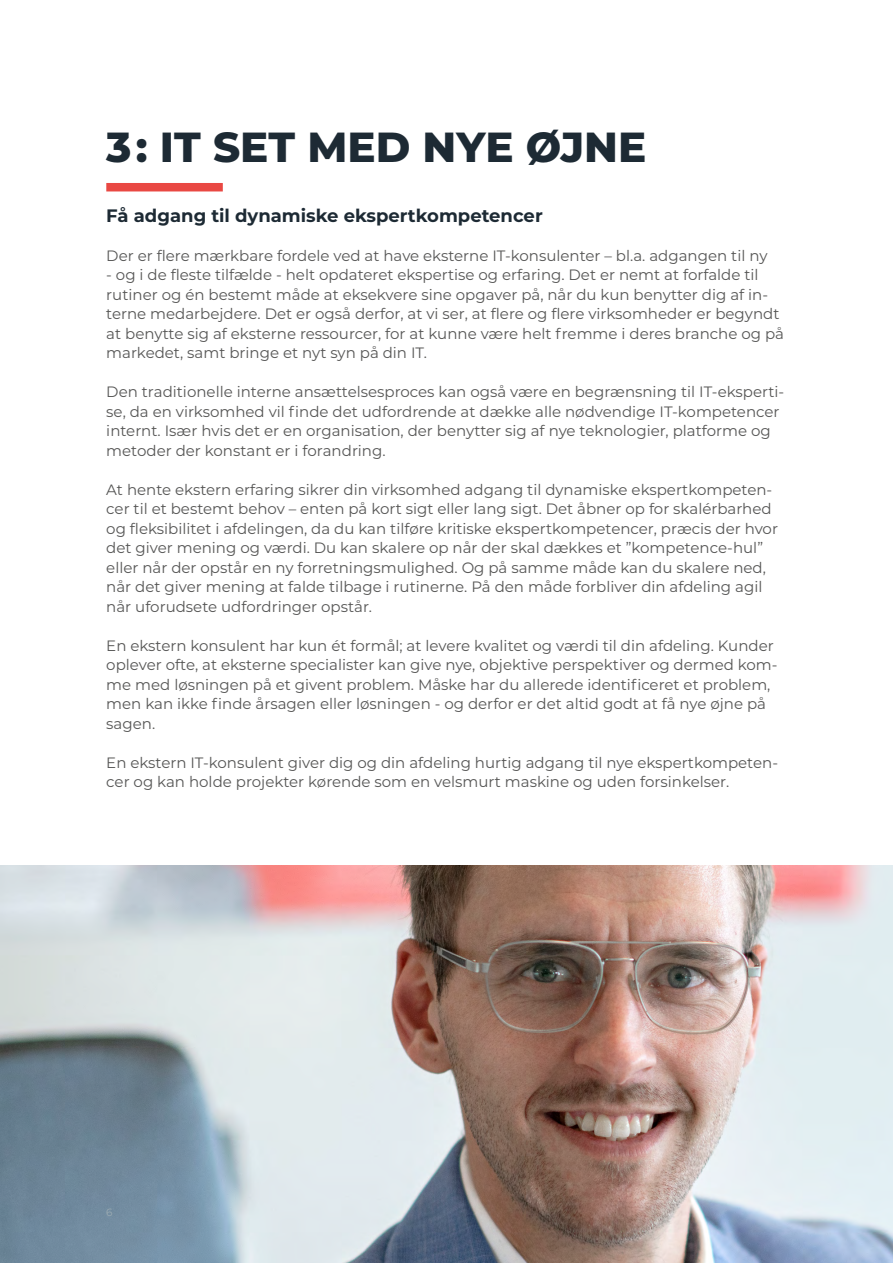
<style>
.page{position:relative;width:893px;height:1263px;background:#fff}
.page>*{position:absolute;margin:0;border:0;box-sizing:border-box;transform-origin:0 0}
.t1{font:800 42px "Montserrat";color:#1d2a34}
.t2{font:700 18px "Montserrat";color:#1d2a34}
.t3{font:15px/19.5px "Montserrat";color:#565655}
.t4{font:10.5px "Montserrat";color:#9cabb2}
</style>
<div class="page">
<img style="left:0;top:865px;width:893px;height:398px">
<div style="left:106px;top:183px;width:117px;height:8px;background:#e94843"></div>
<h1 class="t1" style="left:106px;top:116px;width:541px">3 : IT SET MED NYE ØJNE</h1>
<p class="t2" style="left:106px;top:202px;width:438px">Få adgang til dynamiske ekspertkompetencer</p>
<p class="t3" style="left:106px;top:245px;width:663px">Der er flere mærkbare fordele ved at have eksterne IT-konsulenter – bl.a. adgangen til ny</p>
<p class="t3" style="left:106px;top:264px;width:679px">- og i de fleste tilfælde - helt opdateret ekspertise og erfaring. Det er nemt at forfalde til rutiner og én bestemt måde at eksekvere sine opgaver på, når du kun benytter dig af in&shy;terne medarbejdere. Det er også derfor, at vi ser, at flere og flere virksomheder er begyndt at benytte sig af eksterne ressourcer, for at kunne være helt fremme i deres branche og på markedet, samt bringe et nyt syn på din IT.</p>
<p class="t3" style="left:106px;top:381px;width:679px">Den traditionelle interne ansættelsesproces kan også være en begrænsning til IT-eksperti&shy;se, da en virksomhed vil finde det udfordrende at dække alle nødvendige IT-kompetencer internt. Især hvis det er en organisation, der benytter sig af nye teknologier, platforme og metoder der konstant er i forandring.</p>
<p class="t3" style="left:106px;top:479px;width:673px">At hente ekstern erfaring sikrer din virksomhed adgang til dynamiske ekspertkompeten&shy;cer til et bestemt behov – enten på kort sigt eller lang sigt. Det åbner op for skalérbarhed og fleksibilitet i afdelingen, da du kan tilføre kritiske ekspertkompetencer, præcis der hvor det giver mening og værdi. Du kan skalere op når der skal dækkes et ”kompetence-hul” eller når der opstår en ny forretningsmulighed. Og på samme måde kan du skalere ned, når det giver mening at falde tilbage i rutinerne. På den måde forbliver din afdeling agil når uforudsete udfordringer opstår.</p>
<p class="t3" style="left:106px;top:635px;width:673px">En ekstern konsulent har kun ét formål; at levere kvalitet og værdi til din afdeling. Kunder oplever ofte, at eksterne specialister kan give nye, objektive perspektiver og dermed kom&shy;me med løsningen på et givent problem. Måske har du allerede identificeret et problem, men kan ikke finde årsagen eller løsningen - og derfor er det altid godt at få nye øjne på sagen.</p>
<p class="t3" style="left:106px;top:752px;width:673px">En ekstern IT-konsulent giver dig og din afdeling hurtig adgang til nye ekspertkompeten&shy;cer og kan holde projekter kørende som en velsmurt maskine og uden forsinkelser.</p>
<p class="t4" style="left:106px;top:1205px;width:8px">6</p>
</div>
